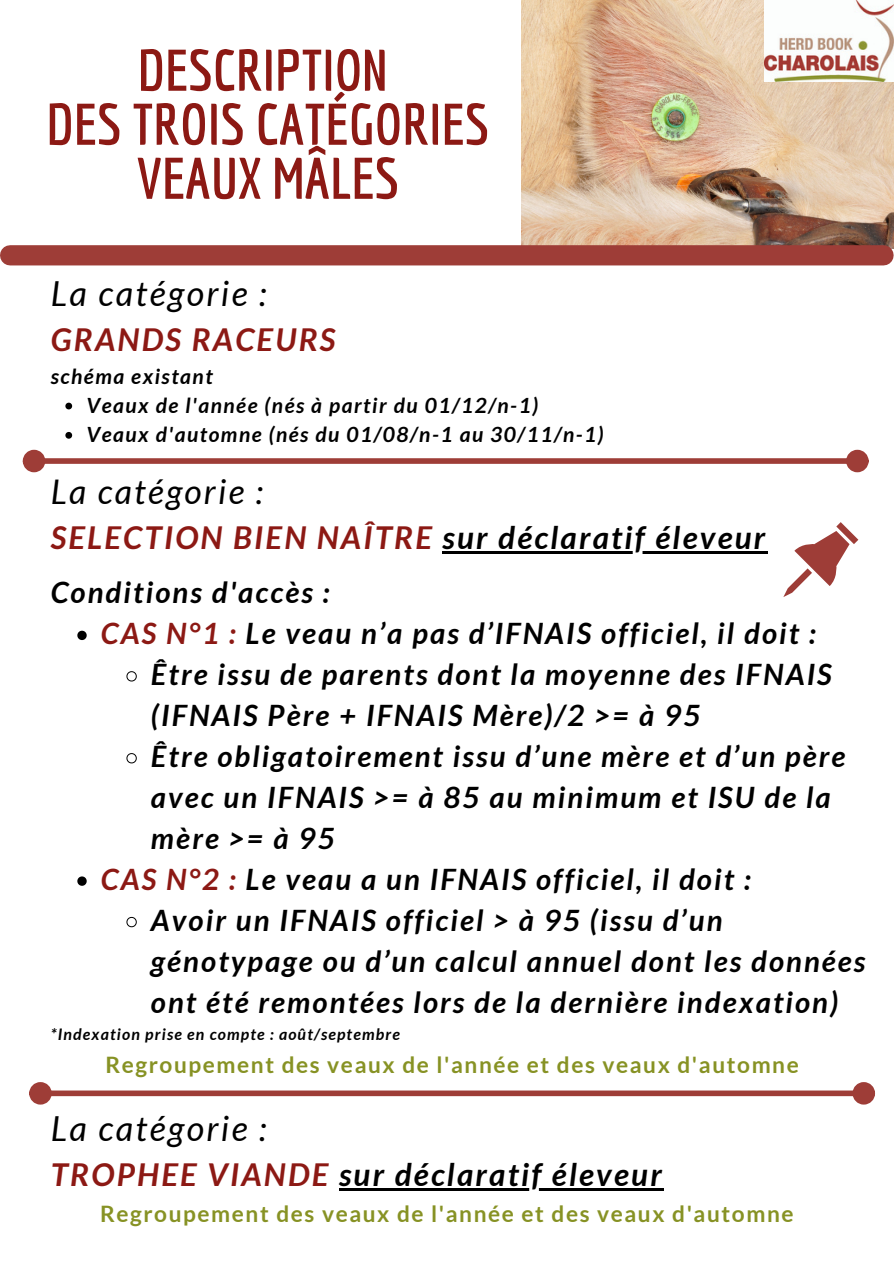
<style>
.page{position:relative;width:894px;height:1264px;background:#fff}
.page>*{position:absolute;margin:0;border:0;box-sizing:border-box;transform-origin:0 0}
.t1{font:700 57px/54px "Economica";color:#8c1914;text-align:center}
.t2{font:italic 34.5px "Lato";letter-spacing:.07em;color:#000}
.t3{font:italic 33.9px "Lato";letter-spacing:.07em;color:#000}
.t4{font:italic 700 31.5px "Lato";letter-spacing:.07em;color:#000}
.t5{font:italic 700 31.5px "Lato";letter-spacing:.07em;color:#8c1914}
.t6{font:italic 700 29.4px/41px "Lato";letter-spacing:.07em;color:#000}
.t7{font:700 22.65px "Lato";letter-spacing:.07em;color:#879224}
.t8{font:italic 700 21px "Lato";letter-spacing:.07em;color:#000}
.t9{font:italic 700 15.9px "Lato";letter-spacing:.07em;color:#000}
.s1{color:#8c1914}
</style>
<div class="page">
<img style="left:521px;top:0;width:372px;height:249px">
<img style="left:764px;top:0;width:129px;height:81px">
<div style="left:10px;top:245px;width:873px;height:20px;background:#9e3d37"></div>
<hr style="left:442px;top:551px;width:325px;height:3px;background:#000">
<svg style="left:77px;top:630px;width:10px;height:10px"></svg>
<svg style="left:126px;top:671px;width:11px;height:11px"></svg>
<svg style="left:126px;top:753px;width:11px;height:10px"></svg>
<svg style="left:77px;top:876px;width:10px;height:9px"></svg>
<svg style="left:126px;top:916px;width:11px;height:11px"></svg>
<svg style="left:783px;top:522px;width:75px;height:75px"></svg>
<svg style="left:65px;top:402px;width:7px;height:7px"></svg>
<svg style="left:65px;top:432px;width:7px;height:6px"></svg>
<svg style="left:339px;top:1188px;width:14px;height:2px"></svg>
<hr style="left:353px;top:1188px;width:311px;height:2px;background:#000">
<div style="left:44px;top:458px;width:803px;height:6px;background:#9e3d37"></div>
<div style="left:26px;top:452px;width:16px;height:17px;background:#9e3d37;border-radius:50%"></div>
<div style="left:23px;top:450px;width:22px;height:22px;border:6px solid #9e3d37;border-radius:50%"></div>
<div style="left:848px;top:452px;width:17px;height:17px;background:#9e3d37;border-radius:50%"></div>
<div style="left:845px;top:450px;width:23px;height:22px;border:6px solid #9e3d37;border-radius:50%"></div>
<div style="left:50px;top:1090px;width:803px;height:6px;background:#9e3d37"></div>
<div style="left:32px;top:1084px;width:17px;height:17px;background:#9e3d37;border-radius:50%"></div>
<div style="left:29px;top:1082px;width:23px;height:22px;border:6px solid #9e3d37;border-radius:50%"></div>
<div style="left:855px;top:1084px;width:17px;height:17px;background:#9e3d37;border-radius:50%"></div>
<div style="left:852px;top:1082px;width:22px;height:22px;border:6px solid #9e3d37;border-radius:50%"></div>
<p class="t1" style="left:46px;top:42px;width:444px">DESCRIPTION<br>DES TROIS CATÉGORIES<br>VEAUX MÂLES</p>
<p class="t2" style="left:51px;top:272px;width:217px">La catégorie :</p>
<p class="t5" style="left:51px;top:320px;width:286px">GRANDS RACEURS</p>
<p class="t8" style="left:51px;top:363px;width:163px">schéma existant</p>
<p class="t8" style="left:86px;top:392px;width:453px">Veaux de l'année (nés à partir du 01/12/n-1)</p>
<p class="t8" style="left:86px;top:421px;width:518px">Veaux d'automne (nés du 01/08/n-1 au 30/11/n-1)</p>
<h1 class="t3" style="left:51px;top:471px;width:214px">La catégorie :</h1>
<h1 class="t4" style="left:51px;top:517px;width:716px"><span class="s1">SELECTION BIEN NAÎTRE</span> sur déclaratif éleveur</h1>
<h5 class="t6" style="left:101px;top:571px;width:716px;text-indent:-50px">Conditions d'accès :<br><span class="s1">CAS N°1 :</span> Le veau n’a pas d’IFNAIS officiel, il doit :</h5>
<p class="t6" style="left:151px;top:653px;width:682px">Être issu de parents dont la moyenne des IFNAIS (IFNAIS Père + IFNAIS Mère)/2 &gt;= à 95</p>
<p class="t6" style="left:151px;top:735px;width:695px">Être obligatoirement issu d’une mère et d’un père avec un IFNAIS &gt;= à 85 au minimum et ISU de la mère &gt;= à 95</p>
<h3 class="t6" style="left:101px;top:858px;width:651px"><span class="s1">CAS N°2 :</span> Le veau a un IFNAIS officiel, il doit :</h3>
<h2 class="t6" style="left:151px;top:899px;width:715px">Avoir un IFNAIS officiel &gt; à 95 (issu d’un génotypage ou d’un calcul annuel dont les données ont été remontées lors de la dernière indexation)</h2>
<p class="t9" style="left:51px;top:1023px;width:350px">*Indexation prise en compte : août/septembre</p>
<h4 class="t7" style="left:105px;top:1050px;width:694px">Regroupement des veaux de l'année et des veaux d'automne</h4>
<p class="t2" style="left:51px;top:1106px;width:217px">La catégorie :</p>
<p class="t4" style="left:51px;top:1154px;width:612px"><span class="s1">TROPHEE VIANDE</span> sur déclaratif éleveur</p>
<h3 class="t7" style="left:100px;top:1199px;width:694px">Regroupement des veaux de l'année et des veaux d'automne</h3>
</div>
